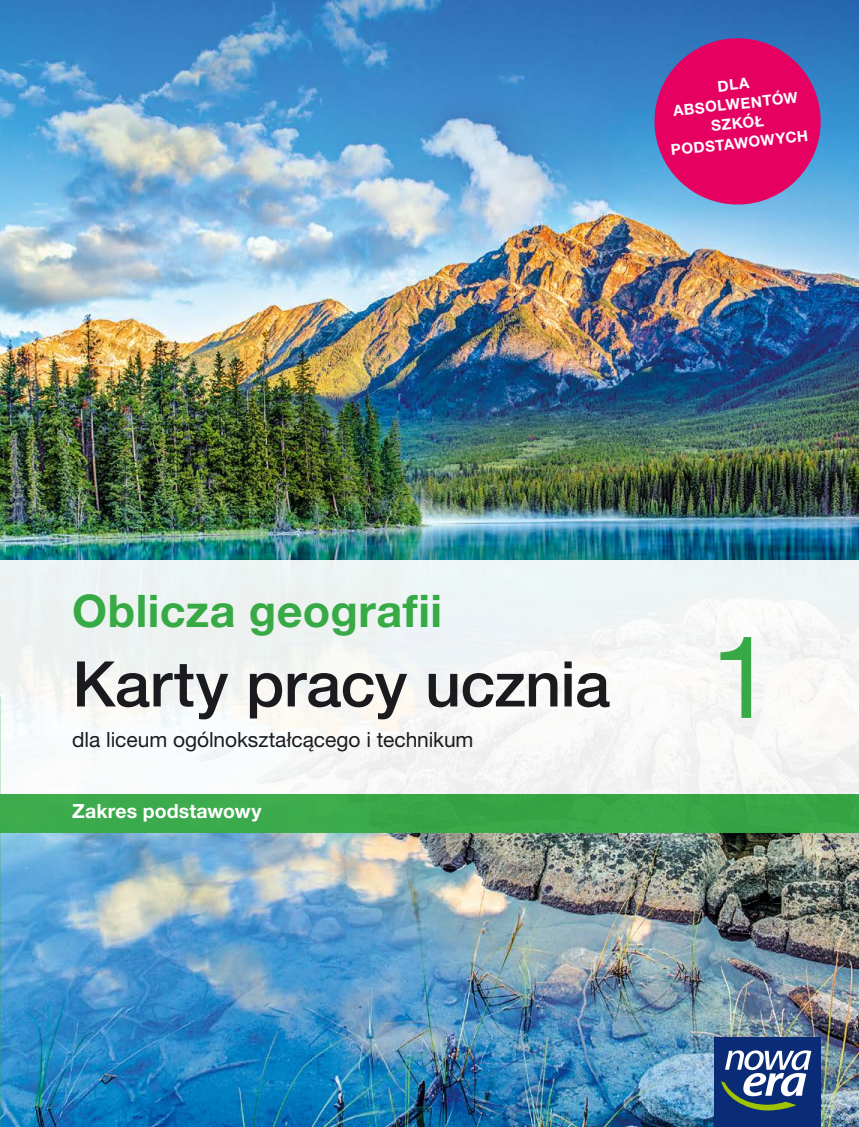
<style>
.page{position:relative;width:859px;height:1127px;background:#fff}
.page>*{position:absolute;margin:0;border:0;box-sizing:border-box;transform-origin:0 0}
.t1{font:114px "Helvetica Neue LT Pro";color:#37aa46}
.t2{font:500 63px "Helvetica Neue LT Pro";letter-spacing:-.01em;color:#1b1b1f}
.t3{font:700 45px "Helvetica Neue LT Pro";letter-spacing:.01em;color:#37aa46}
.t4{font:21px "Helvetica Neue LT Pro";letter-spacing:-.005em;color:#1b1b1f}
.t5{font:700 19.5px "Helvetica Neue LT Pro";letter-spacing:.005em;color:#fff}
.t6{font:700 15px/19.5px "Helvetica Neue LT Pro";color:#fff;text-align:center}
</style>
<div class="page">
<img style="left:0;top:0;width:859px;height:1127px">
<div style="left:714px;top:1037px;width:107px;height:90px;background:#0a2b75"></div>
<svg style="left:721px;top:1050px;width:90px;height:61px"></svg>
<svg style="left:650px;top:34px;width:175px;height:175px;background:#b82b81"></svg>
<div style="left:0;top:560px;width:859px;height:234px;background:#f3f6f6"></div>
<div style="left:0;top:794px;width:859px;height:38px;background:#37aa46"></div>
<img style="left:0;top:670px;width:1px;height:382px">
<p class="t6" style="left:664px;top:82px;width:139px;rotate:-6deg">DLA<br>ABSOLWENTÓW<br>SZKÓŁ<br>PODSTAWOWYCH</p>
<h3 class="t3" style="left:72px;top:583px;width:371px">Oblicza geografii</h3>
<h2 class="t2" style="left:72px;top:646px;width:539px">Karty pracy ucznia</h2>
<p class="t4" style="left:72px;top:727px;width:403px">dla liceum ogólnokształcącego i technikum</p>
<p class="t5" style="left:72px;top:799px;width:191px">Zakres podstawowy</p>
<h1 class="t1" style="left:710px;top:609px;width:65px">1</h1>
</div>
